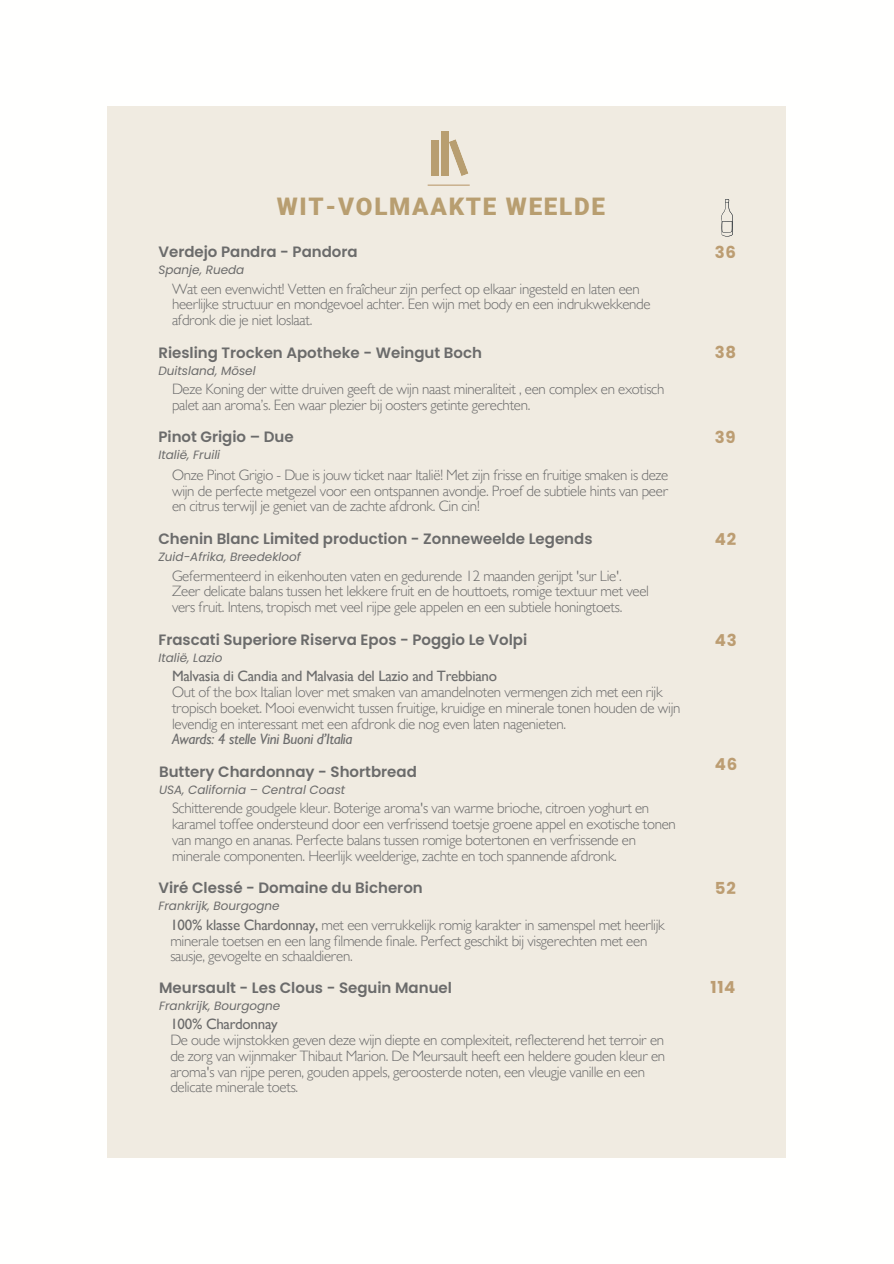
<style>
.page{position:relative;width:894px;height:1264px;background:#fff}
.page>*{position:absolute;margin:0;border:0;box-sizing:border-box;transform-origin:0 0}
.t1{font:900 24.15px "Roboto";letter-spacing:.07em;color:#b89e70}
.t2{font:700 16.5px "Poppins";letter-spacing:.04em;color:#bc9d72}
.t3{font:300 15px/15.8px "Gill Sans MT Std";letter-spacing:-.02em;color:#6b6b6b}
.t4{font:600 15px "Poppins";color:#6b6b6b}
.t5{font:500 15px "Gill Sans MT Std";letter-spacing:-.02em;color:#6b6b6b}
.t6{font:italic 500 15px "Gill Sans MT Std";letter-spacing:-.02em;color:#6b6b6b}
.t7{font:italic 12px "Poppins";color:#6b6b6b}
.s1{font-weight:500}
</style>
<div class="page">
<div style="left:107px;top:106px;width:678px;height:1051px;background:#f0ebe1"></div>
<hr style="left:427px;top:185px;width:42px;height:1px;background:#bc9d72">
<div style="left:431px;top:140px;width:7px;height:36px;background:#b89e70"></div>
<div style="left:441px;top:132px;width:7px;height:44px;background:#b89e70"></div>
<svg style="left:448px;top:139px;width:20px;height:37px"></svg>
<svg style="left:721px;top:199px;width:11px;height:37px"></svg>
<p class="t1" style="left:277px;top:193px;width:329px">WIT-VOLMAAKTE WEELDE</p>
<h1 class="t4" style="left:158px;top:241px;width:201px">Verdejo Pandra - Pandora</h1>
<p class="t7" style="left:158px;top:261px;width:87px">Spanje, Rueda</p>
<p class="t3" style="left:172px;top:283px;width:480px">Wat een evenwicht! Vetten en fraîcheur zijn perfect op elkaar ingesteld en laten een heerlijke structuur en mondgevoel achter. Een wijn met body en een indrukwekkende afdronk die je niet loslaat.</p>
<p class="t4" style="left:158px;top:342px;width:325px">Riesling Trocken Apotheke - Weingut Boch</p>
<p class="t7" style="left:158px;top:362px;width:99px">Duitsland, Mösel</p>
<p class="t3" style="left:172px;top:383px;width:494px">Deze Koning der witte druiven geeft de wijn naast mineraliteit , een complex en exotisch palet aan aroma’s. Een waar plezier bij oosters getinte gerechten.</p>
<p class="t4" style="left:158px;top:427px;width:137px">Pinot Grigio – Due</p>
<p class="t7" style="left:158px;top:447px;width:63px">Italië, Fruili</p>
<p class="t3" style="left:172px;top:469px;width:497px;text-align:justify">Onze Pinot Grigio - Due is jouw ticket naar Italië! Met zijn frisse en fruitige smaken is deze wijn de perfecte metgezel voor een ontspannen avondje. Proef de subtiele hints van peer en citrus terwijl je geniet van de zachte afdronk. Cin cin!</p>
<p class="t4" style="left:158px;top:528px;width:435px">Chenin Blanc Limited production - Zonneweelde Legends</p>
<p class="t7" style="left:158px;top:548px;width:144px">Zuid-Afrika, Breedekloof</p>
<p class="t3" style="left:172px;top:570px;width:451px">Gefermenteerd in eikenhouten vaten en gedurende 12 maanden gerijpt 'sur Lie'.</p>
<p class="t3" style="left:172px;top:586px;width:478px">Zeer delicate balans tussen het lekkere fruit en de houttoets, romige textuur met veel</p>
<p class="t3" style="left:172px;top:601px;width:451px">vers fruit. Intens, tropisch met veel rijpe gele appelen en een subtiele honingtoets.</p>
<p class="t4" style="left:158px;top:629px;width:370px">Frascati Superiore Riserva Epos - Poggio Le Volpi</p>
<p class="t7" style="left:158px;top:649px;width:66px">Italië, Lazio</p>
<p class="t5" style="left:172px;top:671px;width:326px">Malvasia di Candia and Malvasia del Lazio and Trebbiano</p>
<p class="t3" style="left:172px;top:686px;width:492px">Out of the box Italian lover met smaken van amandelnoten vermengen zich met een rijk</p>
<p class="t3" style="left:172px;top:702px;width:510px">tropisch boeket. Mooi evenwicht tussen fruitige, kruidige en minerale tonen houden de wijn levendig en interessant met een afdronk die nog even laten nagenieten.</p>
<p class="t6" style="left:172px;top:734px;width:182px">Awards: 4 stelle Vini Buoni d’Italia</p>
<p class="t4" style="left:159px;top:761px;width:259px">Buttery Chardonnay - Shortbread</p>
<p class="t7" style="left:159px;top:781px;width:188px">USA, California – Central Coast</p>
<p class="t3" style="left:172px;top:802px;width:505px">Schitterende goudgele kleur. Boterige aroma's van warme brioche, citroen yoghurt en karamel toffee ondersteund door een verfrissend toetsje groene appel en exotische tonen van mango en ananas. Perfecte balans tussen romige botertonen en verfrissende en minerale componenten. Heerlijk weelderige, zachte en toch spannende afdronk.</p>
<p class="t4" style="left:158px;top:877px;width:266px">Viré Clessé - Domaine du Bicheron</p>
<p class="t7" style="left:158px;top:897px;width:123px">Frankrijk, Bourgogne</p>
<p class="t3" style="left:170px;top:919px;width:496px"><span class="s1">100% klasse Chardonnay,</span> met een verrukkelijk romig karakter in samenspel met heerlijk minerale toetsen en een lang filmende finale. Perfect geschikt bij visgerechten met een sausje, gevogelte en schaaldieren.</p>
<p class="t4" style="left:159px;top:977px;width:294px">Meursault - Les Clous - Seguin Manuel</p>
<p class="t7" style="left:159px;top:997px;width:123px">Frankrijk, Bourgogne</p>
<p class="t5" style="left:170px;top:1019px;width:109px">100% Chardonnay</p>
<p class="t3" style="left:170px;top:1034px;width:496px">De oude wijnstokken geven deze wijn diepte en complexiteit, reflecterend het terroir en de zorg van wijnmaker Thibaut Marion. De Meursault heeft een heldere gouden kleur en aroma's van rijpe peren, gouden appels, geroosterde noten, een vleugje vanille en een delicate minerale toets.</p>
<p class="t2" style="left:714px;top:240px;width:23px">36</p>
<p class="t2" style="left:714px;top:341px;width:23px">38</p>
<p class="t2" style="left:714px;top:426px;width:22px">39</p>
<p class="t2" style="left:714px;top:527px;width:23px">42</p>
<p class="t2" style="left:714px;top:628px;width:23px">43</p>
<p class="t2" style="left:714px;top:752px;width:24px">46</p>
<p class="t2" style="left:714px;top:877px;width:22px">52</p>
<p class="t2" style="left:710px;top:975px;width:26px">114</p>
</div>
